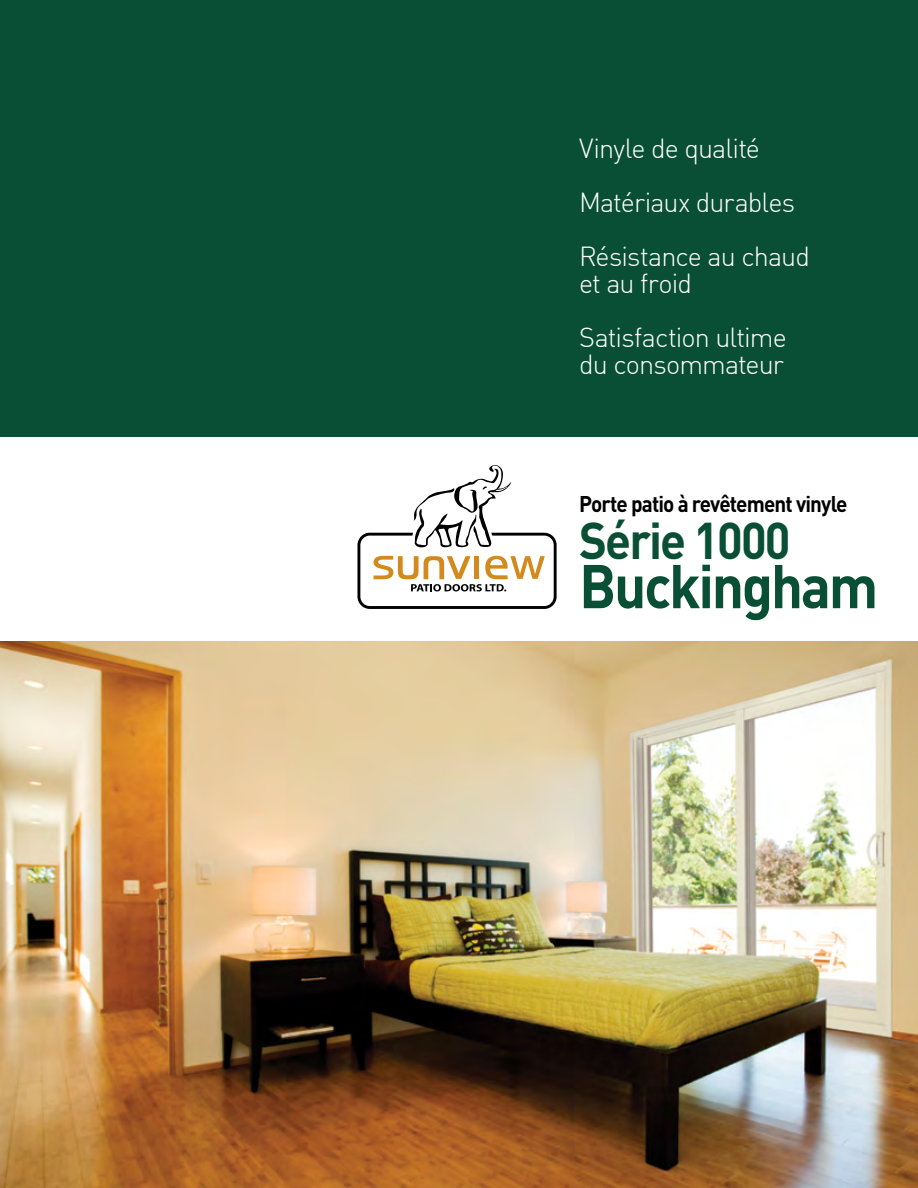
<style>
.page{position:relative;width:918px;height:1188px;background:#fff}
.page>*{position:absolute;margin:0;border:0;box-sizing:border-box;transform-origin:0 0}
.t1{font:700 60.75px "DIN";letter-spacing:-.04em;color:#094f35;scale:.93 1}
.t2{font:700 51px "DIN";letter-spacing:-.04em;color:#094f35;scale:.93 1}
.t3{font:27px/54px "DIN Light Alternate";letter-spacing:-.035em;color:#fff}
.t4{font:700 22.5px "DIN";letter-spacing:-.04em;color:#000;scale:.92 1}
</style>
<div class="page">
<div style="left:0;top:0;width:918px;height:436px;background:#094f35"></div>
<svg style="left:357px;top:465px;width:200px;height:144px"></svg>
<img style="left:0;top:641px;width:918px;height:547px">
<p class="t3" style="left:579px;top:121px;width:232px">Vinyle de qualité<br>Matériaux durables<br>Résistance au chaud</p>
<p class="t3" style="left:579px;top:256px;width:209px">et au froid<br>Satisfaction ultime</p>
<p class="t3" style="left:579px;top:337px;width:206px">du consommateur</p>
<p class="t4" style="left:579px;top:489px;width:293px">Porte patio à revêtement vinyle</p>
<h2 class="t2" style="left:579px;top:507px;width:229px">Série 1000</h2>
<h1 class="t1" style="left:579px;top:547px;width:323px">Buckingham</h1>
</div>
